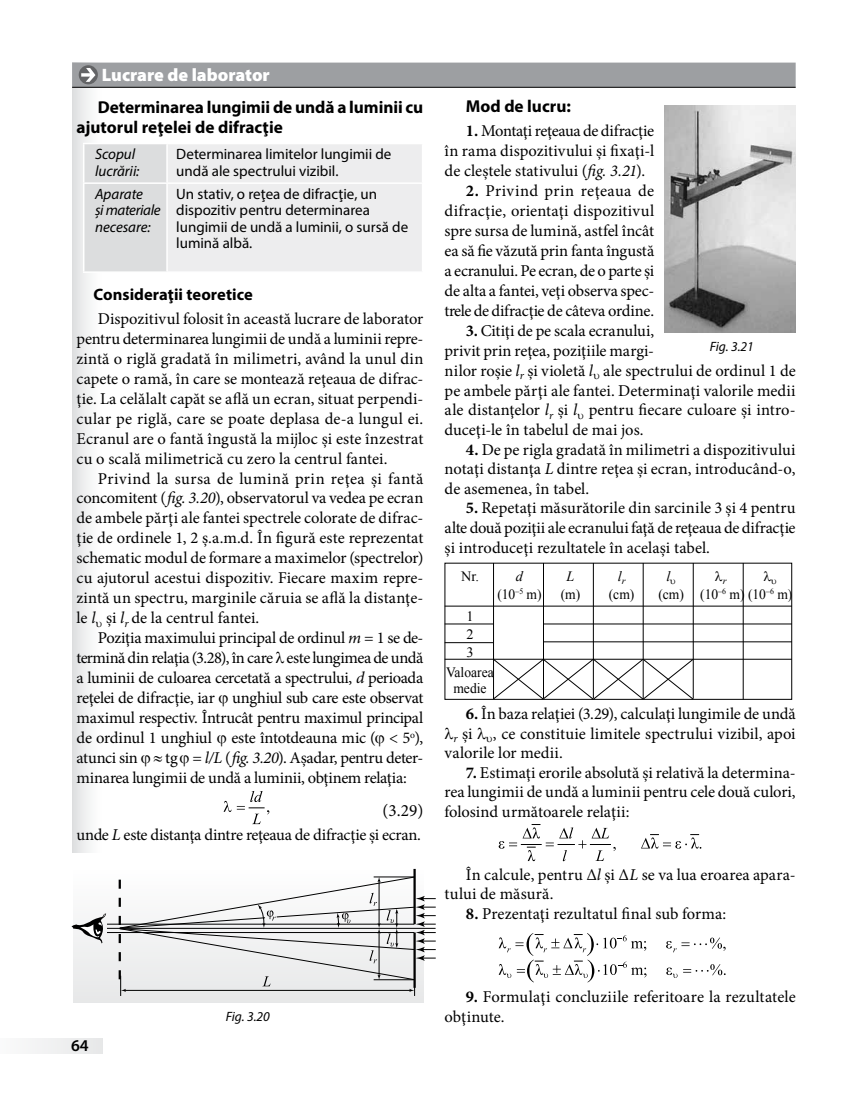
<style>
.page{position:relative;width:851px;height:1106px;background:#fff}
.page>*{position:absolute;margin:0;border:0;box-sizing:border-box;transform-origin:0 0}
.t1{font:900 18px "Myriad Pro";color:#fff}
.t2{font:700 17.25px/20px "Myriad Pro";color:#000}
.t3{font:17.25px "Minion Pro";color:#000}
.t4{font:16.5px/20px "Minion Pro";color:#000;text-align:justify}
.t5{font:16.5px "Minion Pro";letter-spacing:-.02em;color:#000}
.t6{font:700 16.5px "Myriad Pro";color:#000}
.t7{font:600 16.5px "Myriad Pro";color:#000}
.t8{font:15px/16.5px "Myriad Pro";color:#000}
.t9{font:italic 15px/16.5px "Myriad Pro";letter-spacing:-.005em;color:#000}
.t10{font:14.25px/15.8px "Times New Roman";color:#000;text-align:center;scale:.95 1}
.t11{font:14.25px/18px "Times New Roman";color:#000;text-align:justify}
.t12{font:italic 14.25px "Times New Roman";color:#000}
.t13{font:italic 13.5px "Myriad Pro";color:#000}
.t14{font:italic 9.75px "Times New Roman";color:#000}
.s1{font-style:italic}
.s2{font-weight:700}
</style>
<div class="page">
<div style="left:0;top:1038px;width:103px;height:15px;background:#f0f1f2"></div>
<div style="left:72px;top:63px;width:32px;height:789px;background:linear-gradient(to right,#e0e1e2,#fff)"></div>
<div style="left:72px;top:63px;width:723px;height:24px;background:#9d9fa2"></div>
<hr style="left:72px;top:87px;width:723px;height:1px;background:#000">
<svg style="left:79px;top:65px;width:19px;height:19px"></svg>
<svg style="left:81px;top:68px;width:14px;height:14px"></svg>
<svg style="left:84px;top:144px;width:338px;height:127px;background:#e8e9ea"></svg>
<hr style="left:83px;top:143px;width:84px;height:1px;background:#fff">
<hr style="left:83px;top:144px;width:1px;height:38px;background:#fff">
<hr style="left:166px;top:144px;width:2px;height:38px;background:#fff">
<hr style="left:83px;top:182px;width:84px;height:2px;background:#fff">
<hr style="left:83px;top:184px;width:1px;height:87px;background:#fff">
<hr style="left:167px;top:182px;width:256px;height:2px;background:#fff">
<hr style="left:166px;top:184px;width:2px;height:87px;background:#fff">
<hr style="left:83px;top:271px;width:84px;height:2px;background:#fff">
<svg style="left:223px;top:801px;width:8px;height:11px"></svg>
<svg style="left:237px;top:791px;width:32px;height:33px"></svg>
<hr style="left:444px;top:606px;width:347px;height:1px;background:#000">
<hr style="left:493px;top:563px;width:1px;height:136px;background:#000">
<hr style="left:543px;top:563px;width:1px;height:135px;background:#000">
<hr style="left:593px;top:563px;width:1px;height:135px;background:#000">
<hr style="left:642px;top:563px;width:1px;height:136px;background:#000">
<hr style="left:692px;top:563px;width:1px;height:135px;background:#000">
<hr style="left:742px;top:563px;width:1px;height:136px;background:#000">
<hr style="left:543px;top:623px;width:248px;height:1px;background:#000">
<hr style="left:543px;top:641px;width:248px;height:1px;background:#000">
<hr style="left:444px;top:659px;width:347px;height:1px;background:#000">
<hr style="left:444px;top:623px;width:49px;height:1px;background:#000">
<hr style="left:444px;top:642px;width:49px;height:1px;background:#000">
<svg style="left:492px;top:658px;width:201px;height:42px"></svg>
<svg style="left:498px;top:824px;width:117px;height:37px"></svg>
<svg style="left:641px;top:834px;width:60px;height:14px"></svg>
<svg style="left:666px;top:937px;width:59px;height:15px"></svg>
<svg style="left:683px;top:964px;width:42px;height:11px"></svg>
<svg style="left:498px;top:933px;width:148px;height:49px"></svg>
<svg style="left:666px;top:967px;width:11px;height:10px"></svg>
<svg style="left:73px;top:868px;width:350px;height:134px"></svg>
<svg style="left:71px;top:876px;width:364px;height:120px"></svg>
<hr style="left:413px;top:869px;width:2px;height:55px;background:#000">
<img style="left:664px;top:106px;width:131px;height:226px">
<svg style="left:96px;top:621px;width:6px;height:5px"></svg>
<p class="t1" style="left:102px;top:65px;width:169px">Lucrare de laborator</p>
<p class="t2" style="left:77px;top:96px;width:348px;text-indent:21px">Determinarea lungimii de undă a luminii cu ajutorul reţelei de difracţie</p>
<p class="t9" style="left:95px;top:145px;width:46px">Scopul lucrării:</p>
<p class="t8" style="left:176px;top:145px;width:217px">Determinarea limitelor lungimii de undă ale spectrului vizibil.</p>
<p class="t9" style="left:95px;top:185px;width:67px">Aparate<br>şi materiale necesare:</p>
<p class="t8" style="left:176px;top:185px;width:233px">Un stativ, o reţea de difracţie, un dispozitiv pentru determinarea lungimii de undă a luminii, o sursă de lumină albă.</p>
<p class="t6" style="left:94px;top:283px;width:161px">Consideraţii teoretice</p>
<p class="t4" style="left:77px;top:309px;width:348px;text-indent:21px">Dispozitivul folosit în această lucrare de laborator pentru determinarea lungimii de undă a luminii repre&shy;zintă o riglă gradată în milimetri, având la unul din capete o ramă, în care se montează reţeaua de difrac&shy;ţie. La celălalt capăt se află un ecran, situat perpendi&shy;cular pe riglă, care se poate deplasa de-a lungul ei.<br>Ecranul are o fantă îngustă la mijloc şi este înzestrat cu o scală milimetrică cu zero la centrul fantei.</p>
<p class="t4" style="left:77px;top:468px;width:348px;text-indent:21px">Privind la sursa de lumină prin reţea şi fantă concomitent (<span class="s1">fig. 3.20</span>), observatorul va vedea pe ecran de ambele părţi ale fantei spectrele colorate de difrac&shy;ţie de ordinele 1, 2 ş.a.m.d. În figură este reprezentat schematic modul de formare a maximelor (spectrelor) cu ajutorul acestui dispozitiv. Fiecare maxim repre&shy;zintă un spectru, marginile căruia se află la distanţe&shy;le <span class="s1">l</span> şi <span class="s1">l</span><sub>r</sub> de la centrul fantei.</p>
<p class="t4" style="left:77px;top:628px;width:348px;text-indent:21px">Poziţia maximului principal de ordinul <span class="s1">m</span> = 1 se de&shy;termină din relaţia (3.28), în care este lungimea de undă a luminii de culoarea cercetată a spectrului, <span class="s1">d</span> perioada reţelei de difracţie, iar unghiul sub care este observat maximul respectiv. Întrucât pentru maximul principal de ordinul 1 unghiul este întotdeauna mic ( &lt; 5<sup>o</sup>), atunci sin ≈ tg = <span class="s1">l/L</span> (<span class="s1">fig. 3.20</span>). Aşadar, pentru deter&shy;minarea lungimii de undă a luminii, obţinem relaţia:</p>
<p class="t3" style="left:382px;top:798px;width:42px">(3.29)</p>
<p class="t5" style="left:77px;top:823px;width:346px">unde <span class="s1">L</span> este distanţa dintre reţeaua de difracţie şi ecran.</p>
<p class="t2" style="left:466px;top:95px;width:106px">Mod de lucru:</p>
<p class="t4" style="left:444px;top:121px;width:211px;text-indent:21px"><span class="s2">1.</span> Montaţi reţeaua de difracţie în rama dispozitivului şi fixaţi-l de cleştele stativului (<span class="s1">fig. 3.21</span>).</p>
<p class="t4" style="left:444px;top:181px;width:211px;text-indent:21px"><span class="s2">2.</span> Privind prin reţeaua de difracţie, orientaţi dispozitivul spre sursa de lumină, astfel încât ea să fie văzută prin fanta îngustă a ecranului. Pe ecran, de o parte şi de alta a fantei, veţi observa spec&shy;trele de difracţie de câteva ordine.</p>
<p class="t4" style="left:444px;top:320px;width:352px;text-align:left;text-indent:21px"><span class="s2">3.</span> Citiţi de pe scala ecranului,<br>privit prin reţea, poziţiile margi-<br>nilor roşie <span class="s1">l</span><sub>r</sub> şi violetă <span class="s1">l</span> ale spectrului de ordinul 1 de pe ambele părţi ale fantei. Determinaţi valorile medii ale distanţelor <span class="s1">l</span><sub>r</sub> şi <span class="s1">l</span> pentru fiecare culoare şi intro&shy;duceţi-le în tabelul de mai jos.</p>
<p class="t4" style="left:444px;top:440px;width:352px;line-height:19.5px;text-indent:21px"><span class="s2">4.</span> De pe rigla gradată în milimetri a dispozitivului notaţi distanţa <span class="s1">L</span> dintre reţea şi ecran, introducând-o, de asemenea, în tabel.</p>
<p class="t4" style="left:444px;top:498px;width:352px;line-height:19.5px;text-indent:21px"><span class="s2">5.</span> Repetaţi măsurătorile din sarcinile 3 şi 4 pentru alte două poziţii ale ecranului faţă de reţeaua de difracţie şi introduceţi rezultatele în acelaşi tabel.</p>
<p class="t11" style="left:461px;top:567px;width:19px">Nr.</p>
<p class="t12" style="left:516px;top:566px;width:9px">d</p>
<p class="t12" style="left:566px;top:566px;width:9px">L</p>
<p class="t12" style="left:617px;top:566px;width:9px">l<sub>r</sub></p>
<p class="t12" style="left:666px;top:566px;width:5px">l</p>
<p class="t13" style="left:709px;top:338px;width:46px">Fig. 3.21</p>
<p class="t14" style="left:722px;top:574px;width:5px">r</p>
<p class="t10" style="left:497px;top:586px;width:48px">(10<sup>–5</sup> m)</p>
<p class="t10" style="left:560px;top:586px;width:79px">(m) (cm)</p>
<p class="t10" style="left:658px;top:586px;width:142px">(cm) (10<sup>–6</sup> m) (10<sup>–6</sup> m)</p>
<p class="t11" style="left:466px;top:607px;width:9px">1<br>2<br>3</p>
<p class="t10" style="left:446px;top:664px;width:51px">Valoarea medie</p>
<p class="t4" style="left:466px;top:704px;width:331px"><span class="s2">6.</span> În baza relaţiei (3.29), calculaţi lungimile de undă</p>
<p class="t4" style="left:453px;top:723px;width:344px"><sub>r</sub> şi , ce constituie limitele spectrului vizibil, apoi</p>
<p class="t4" style="left:444px;top:743px;width:120px">valorile lor medii.</p>
<p class="t4" style="left:444px;top:762px;width:352px;line-height:19.5px;text-indent:21px"><span class="s2">7.</span> Estimaţi erorile absolută şi relativă la determina&shy;rea lungimii de undă a luminii pentru cele două culori, folosind următoarele relaţii:</p>
<p class="t4" style="left:444px;top:865px;width:350px;line-height:19px;text-indent:21px">În calcule, pentru Δ<span class="s1">l</span> şi Δ<span class="s1">L</span> se va lua eroarea apara&shy;tului de măsură.</p>
<p class="t4" style="left:466px;top:903px;width:262px"><span class="s2">8.</span> Prezentaţi rezultatul final sub forma:</p>
<p class="t7" style="left:71px;top:1034px;width:19px">64</p>
<p class="t13" style="left:226px;top:1008px;width:46px">Fig. 3.20</p>
<p class="t4" style="left:444px;top:987px;width:352px;line-height:19.5px;text-indent:21px"><span class="s2">9.</span> Formulaţi concluziile referitoare la rezultatele obţinute.</p>
</div>
